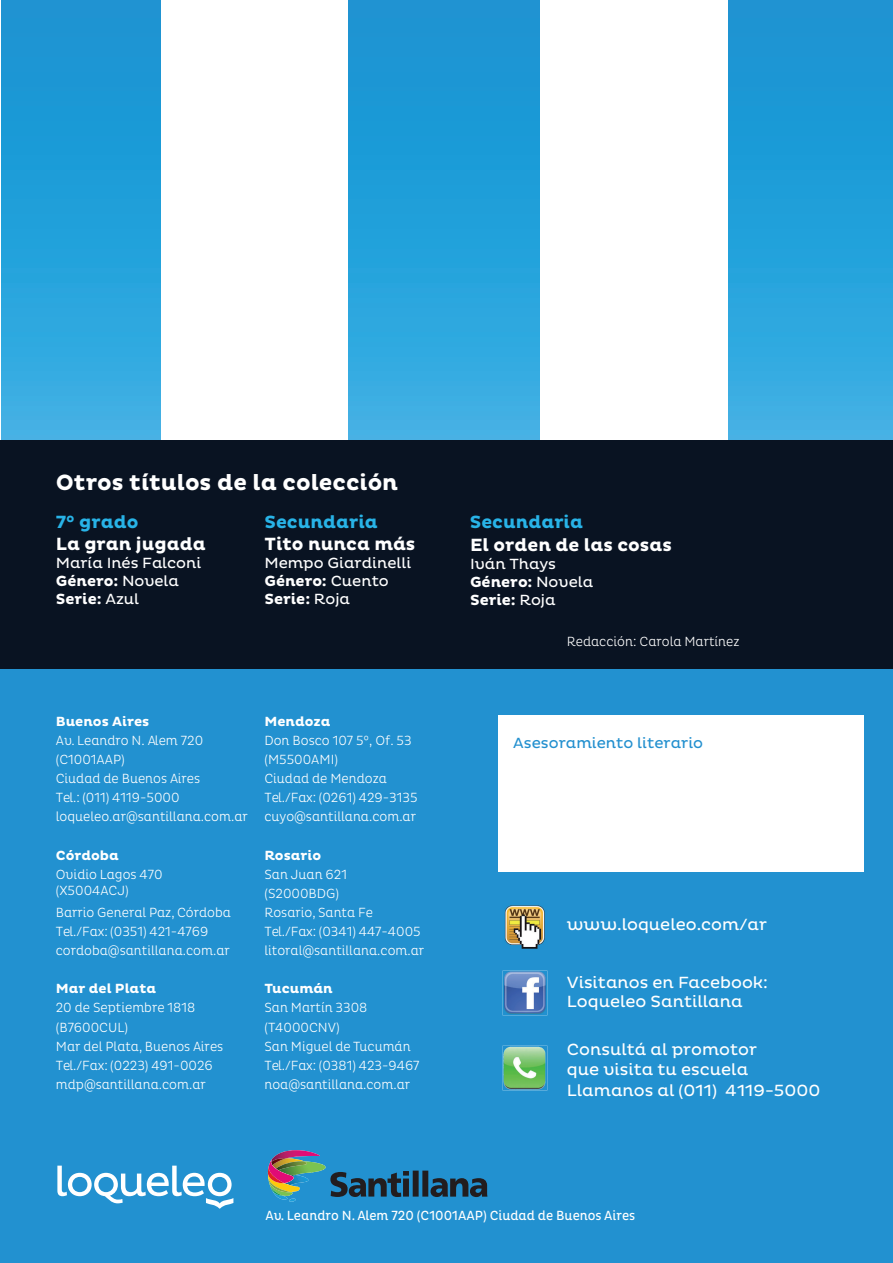
<style>
.page{position:relative;width:893px;height:1263px;background:#fff}
.page>*{position:absolute;margin:0;border:0;box-sizing:border-box;transform-origin:0 0}
.t1{font:700 22.5px "Pluto";color:#fff}
.t2{font:700 18px "Pluto";color:#fff}
.t3{font:700 18px "Pluto";color:#28b3e7}
.t4{font:16.5px/20.4px "Pluto";color:#fff}
.t5{font:15px/18px "Pluto";color:#fff}
.t6{font:15px "Pluto";color:#2390cf}
.t7{font:300 13.5px/19px "Pluto Cond";color:#fff}
.t8{font:700 13.5px "Pluto";color:#fff}
.t9{font:13.5px "Pluto Cond";color:#fff}
.s1{font-weight:700}
</style>
<div class="page">
<svg style="left:2px;top:0;width:158px;height:440px;background:#26a0da"></svg>
<svg style="left:349px;top:0;width:190px;height:440px;background:#26a0da"></svg>
<svg style="left:729px;top:0;width:164px;height:440px;background:#26a0da"></svg>
<div style="left:0;top:668px;width:893px;height:595px;background:#2291d0"></div>
<div style="left:0;top:440px;width:893px;height:228px;background:#091322"></div>
<img style="left:503px;top:970px;width:44px;height:45px">
<img style="left:503px;top:903px;width:44px;height:45px">
<img style="left:503px;top:1046px;width:44px;height:44px">
<div style="left:413px;top:1170px;width:6px;height:26px;background:#221d1f"></div>
<div style="left:422px;top:1170px;width:6px;height:26px;background:#221d1f"></div>
<svg style="left:431px;top:1178px;width:56px;height:19px"></svg>
<img style="left:268px;top:1146px;width:141px;height:56px">
<div style="left:498px;top:715px;width:366px;height:157px;background:#fff"></div>
<svg style="left:57px;top:1165px;width:176px;height:43px"></svg>
<h1 class="t1" style="left:56px;top:469px;width:344px">Otros títulos de la colección</h1>
<h2 class="t3" style="left:264px;top:512px;width:115px">Secundaria</h2>
<h2 class="t2" style="left:264px;top:533px;width:152px">Tito nunca más</h2>
<p class="t5" style="left:264px;top:554px;width:148px">Mempo Giardinelli<br><span class="s1">Género:</span> Cuento<br><span class="s1">Serie:</span> Roja</p>
<h2 class="t3" style="left:56px;top:512px;width:84px">7° grado</h2>
<h2 class="t2" style="left:56px;top:533px;width:151px">La gran jugada</h2>
<p class="t5" style="left:56px;top:554px;width:147px">María Inés Falconi<br><span class="s1">Género:</span> Novela<br><span class="s1">Serie:</span> Azul</p>
<p class="t8" style="left:56px;top:713px;width:95px">Buenos Aires</p>
<p class="t7" style="left:56px;top:731px;width:194px">Av. Leandro N. Alem 720 (C1001AAP)<br>Ciudad de Buenos Aires<br>Tel.: (011) 4119-5000 loqueleo.ar@santillana.com.ar</p>
<p class="t8" style="left:56px;top:847px;width:65px">Córdoba</p>
<p class="t7" style="left:56px;top:866px;width:108px;line-height:16.2px">Ovidio Lagos 470 (X5004ACJ)</p>
<p class="t7" style="left:56px;top:903px;width:177px">Barrio General Paz, Córdoba<br>Tel./Fax: (0351) 421-4769 cordoba@santillana.com.ar</p>
<p class="t8" style="left:56px;top:981px;width:102px">Mar del Plata</p>
<p class="t7" style="left:56px;top:998px;width:169px">20 de Septiembre 1818 (B7600CUL)<br>Mar del Plata, Buenos Aires<br>Tel./Fax: (0223) 491-0026 mdp@santillana.com.ar</p>
<p class="t8" style="left:264px;top:713px;width:68px">Mendoza</p>
<p class="t7" style="left:264px;top:731px;width:155px">Don Bosco 107 5°, Of. 53 (M5500AMI)<br>Ciudad de Mendoza<br>Tel./Fax: (0261) 429-3135 cuyo@santillana.com.ar</p>
<p class="t8" style="left:264px;top:847px;width:58px">Rosario</p>
<p class="t7" style="left:264px;top:865px;width:161px">San Juan 621 (S2000BDG)<br>Rosario, Santa Fe<br>Tel./Fax: (0341) 447-4005 litoral@santillana.com.ar</p>
<p class="t8" style="left:264px;top:981px;width:70px">Tucumán</p>
<p class="t7" style="left:264px;top:998px;width:157px">San Martín 3308 (T4000CNV)<br>San Miguel de Tucumán<br>Tel./Fax: (0381) 423-9467 noa@santillana.com.ar</p>
<h2 class="t3" style="left:470px;top:512px;width:115px">Secundaria</h2>
<h2 class="t2" style="left:470px;top:535px;width:203px">El orden de las cosas</h2>
<p class="t5" style="left:470px;top:555px;width:125px">Iván Thays<br><span class="s1">Género:</span> Novela<br><span class="s1">Serie:</span> Roja</p>
<p class="t7" style="left:567px;top:632px;width:174px">Redacción: Carola Martínez</p>
<p class="t6" style="left:513px;top:734px;width:191px">Asesoramiento literario</p>
<p class="t4" style="left:567px;top:914px;width:202px">www.loqueleo.com/ar</p>
<p class="t4" style="left:567px;top:973px;width:203px;line-height:19.4px">Visitanos en Facebook:<br>Loqueleo Santillana</p>
<p class="t4" style="left:567px;top:1039px;width:255px">Consultá al promotor<br>que visita tu escuela<br>Llamanos al (011) 4119-5000</p>
<p class="t9" style="left:265px;top:1207px;width:371px">Av. Leandro N. Alem 720 (C1001AAP) Ciudad de Buenos Aires</p>
</div>
